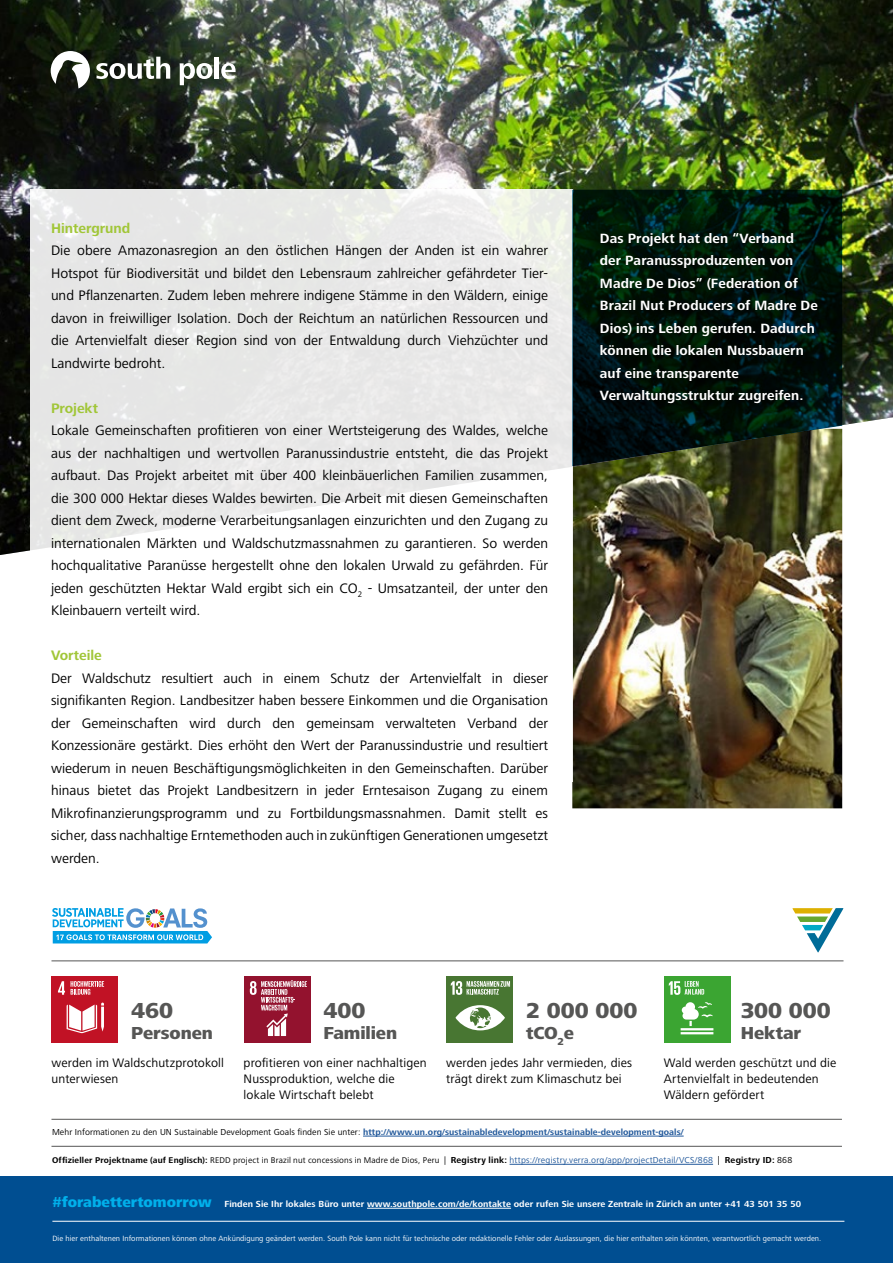
<style>
.page{position:relative;width:893px;height:1263px;background:#fff}
.page>*{position:absolute;margin:0;border:0;box-sizing:border-box;transform-origin:0 0}
.t1{font:800 22.5px "Frutiger Next LT";color:#565655}
.t2{font:800 18px "Frutiger Next LT";letter-spacing:-.005em;color:#565655}
.t3{font:14.25px/22.5px "Frutiger Next LT";color:#000;text-align:justify}
.t4{font:700 14.25px "Frutiger Next LT";color:#a1c638}
.t5{font:700 13.8px/22.5px "Frutiger Next LT";letter-spacing:.01em;color:#fff}
.t6{font:12.75px/15.8px "Frutiger Next LT";letter-spacing:.01em;color:#000}
.t7{font:700 9.15px "Frutiger Next LT";letter-spacing:.01em;color:#fff}
.t8{font:700 9px "Frutiger Next LT";letter-spacing:.01em;color:#22599b}
.t9{font:8.7px "Frutiger Next LT";letter-spacing:.02em;color:#000}
.t10{font:7.8px "Frutiger Next LT";letter-spacing:.005em;color:#fff}
.s1{font-weight:400;color:#000}
.s2{font-weight:700}
.s3{font-weight:700;font-size:9px}
.s4{font-size:9px;color:#22599b}
.s5{font-size:9px}
.s6{font-weight:800;font-size:15px;color:#00b0eb}
</style>
<div class="page">
<img style="left:572px;top:555px;width:270px;height:253px">
<img style="left:0;top:0;width:893px;height:555px">
<svg style="left:30px;top:190px;width:542px;height:365px;fill:#e8e8e7"></svg>
<svg style="left:52px;top:908px;width:160px;height:35px"></svg>
<hr style="left:51px;top:960px;width:792px;height:1px;background:#565655">
<hr style="left:363px;top:1136px;width:321px;height:1px;background:#22599b">
<hr style="left:510px;top:1164px;width:203px;height:1px;background:#22599b">
<hr style="left:51px;top:1119px;width:791px;height:1px;background:#565655">
<svg style="left:572px;top:190px;width:270px;height:276px;background:#0e2315"></svg>
<svg style="left:595px;top:228px;width:233px;height:186px;background:#00120a"></svg>
<hr style="left:51px;top:1146px;width:791px;height:1px;background:#565655">
<svg style="left:792px;top:908px;width:51px;height:44px"></svg>
<div style="left:51px;top:975px;width:67px;height:67px;background:#c11225"></div>
<svg style="left:58px;top:981px;width:7px;height:14px"></svg>
<svg style="left:67px;top:1002px;width:37px;height:31px"></svg>
<svg style="left:71px;top:981px;width:33px;height:14px"></svg>
<div style="left:244px;top:975px;width:67px;height:67px;background:#93122e"></div>
<svg style="left:250px;top:980px;width:57px;height:56px"></svg>
<div style="left:446px;top:975px;width:67px;height:67px;background:#487632"></div>
<svg style="left:455px;top:1005px;width:50px;height:25px"></svg>
<svg style="left:451px;top:981px;width:59px;height:14px"></svg>
<div style="left:664px;top:975px;width:67px;height:67px;background:#3ba532"></div>
<hr style="left:681px;top:1028px;width:32px;height:2px;background:#fff">
<hr style="left:681px;top:1032px;width:32px;height:2px;background:#fff">
<svg style="left:682px;top:1002px;width:31px;height:24px"></svg>
<svg style="left:669px;top:981px;width:35px;height:14px"></svg>
<svg style="left:96px;top:57px;width:74px;height:22px"></svg>
<svg style="left:180px;top:63px;width:32px;height:22px"></svg>
<hr style="left:215px;top:57px;width:4px;height:22px;background:#fff">
<svg style="left:221px;top:63px;width:15px;height:16px"></svg>
<svg style="left:51px;top:51px;width:39px;height:38px"></svg>
<div style="left:0;top:1177px;width:893px;height:86px;background:#004e91"></div>
<hr style="left:52px;top:1221px;width:792px;height:1px;background:#fff">
<hr style="left:367px;top:1208px;width:144px;height:1px;background:#fff">
<p class="t4" style="left:51px;top:220px;width:81px">Hintergrund</p>
<p class="t3" style="left:51px;top:239px;width:499px">Die obere Amazonasregion an den östlichen Hängen der Anden ist ein wahrer Hotspot für Biodiversität und bildet den Lebensraum zahlreicher gefährdeter Tier&shy;und Pflanzenarten. Zudem leben mehrere indigene Stämme in den Wäldern, einige davon in freiwilliger Isolation. Doch der Reichtum an natürlichen Ressourcen und die Artenvielfalt dieser Region sind von der Entwaldung durch Viehzüchter und Landwirte bedroht.</p>
<p class="t4" style="left:51px;top:400px;width:49px">Projekt</p>
<p class="t3" style="left:51px;top:419px;width:499px">Lokale Gemeinschaften profitieren von einer Wertsteigerung des Waldes, welche aus der nachhaltigen und wertvollen Paranussindustrie entsteht, die das Projekt aufbaut. Das Projekt arbeitet mit über 400 kleinbäuerlichen Familien zusammen, die 300 000 Hektar dieses Waldes bewirten. Die Arbeit mit diesen Gemeinschaften dient dem Zweck, moderne Verarbeitungsanlagen einzurichten und den Zugang zu internationalen Märkten und Waldschutzmassnahmen zu garantieren. So werden hochqualitative Paranüsse hergestellt ohne den lokalen Urwald zu gefährden. Für jeden geschützten Hektar Wald ergibt sich ein CO<sub>2</sub> - Umsatzanteil, der unter den Kleinbauern verteilt wird.</p>
<p class="t4" style="left:51px;top:647px;width:52px">Vorteile</p>
<p class="t3" style="left:51px;top:667px;width:499px">Der Waldschutz resultiert auch in einem Schutz der Artenvielfalt in dieser signifikanten Region. Landbesitzer haben bessere Einkommen und die Organisation der Gemeinschaften wird durch den gemeinsam verwalteten Verband der Konzessionäre gestärkt. Dies erhöht den Wert der Paranussindustrie und resultiert wiederum in neuen Beschäftigungsmöglichkeiten in den Gemeinschaften. Darüber hinaus bietet das Projekt Landbesitzern in jeder Erntesaison Zugang zu einem Mikrofinanzierungsprogramm und zu Fortbildungsmassnahmen. Damit stellt es sicher, dass nachhaltige Erntemethoden auch in zukünftigen Generationen umgesetzt werden.</p>
<p class="t5" style="left:600px;top:227px;width:219px">Das Projekt hat den “Verband der Paranussproduzenten von<br>Madre De Dios” (Federation of<br>Brazil Nut Producers of Madre De<br>Dios) ins Leben gerufen. Dadurch können die lokalen Nussbauern auf eine transparente<br>Verwaltungsstruktur zugreifen.</p>
<h1 class="t1" style="left:131px;top:997px;width:43px">460</h1>
<p class="t2" style="left:131px;top:1023px;width:83px">Personen</p>
<p class="t2" style="left:526px;top:1023px;width:50px">tCO<sub>2</sub>e</p>
<h1 class="t1" style="left:323px;top:997px;width:43px">400</h1>
<h1 class="t1" style="left:526px;top:997px;width:113px">2 000 000</h1>
<h1 class="t1" style="left:741px;top:997px;width:92px">300 000</h1>
<p class="t2" style="left:323px;top:1023px;width:75px">Familien</p>
<p class="t2" style="left:741px;top:1023px;width:62px">Hektar</p>
<p class="t6" style="left:52px;top:1055px;width:174px">werden im Waldschutzprotokoll unterwiesen</p>
<p class="t6" style="left:244px;top:1055px;width:185px">profitieren von einer nachhaltigen<br>Nussproduktion, welche die lokale Wirtschaft belebt</p>
<p class="t6" style="left:446px;top:1055px;width:187px">werden jedes Jahr vermieden, dies trägt direkt zum Klimaschutz bei</p>
<p class="t6" style="left:664px;top:1055px;width:174px">Wald werden geschützt und die<br>Artenvielfalt in bedeutenden<br>Wäldern gefördert</p>
<p class="t8" style="left:52px;top:1127px;width:633px"><span class="s1">Mehr Informationen zu den UN Sustainable Development Goals finden Sie unter:</span> http://www.un.org/sustainabledevelopment/sustainable-development-goals/</p>
<p class="t9" style="left:52px;top:1156px;width:742px"><span class="s2">Offizieller Projektname (auf Englisch):</span> REDD project in Brazil nut concessions in Madre de Dios, Peru | <span class="s3">Registry link:</span> <span class="s4">https://registry.verra.org/app/projectDetail/VCS/868</span> <span class="s5">|</span> <span class="s3">Registry ID:</span> <span class="s5">868</span></p>
<p class="t7" style="left:52px;top:1199px;width:750px"><span class="s6">#forabettertomorrow</span> Finden Sie Ihr lokales Büro unter www.southpole.com/de/kontakte oder rufen Sie unsere Zentrale in Zürich an unter +41 43 501 35 50</p>
<p class="t10" style="left:52px;top:1234px;width:770px">Die hier enthaltenen Informationen können ohne Ankündigung geändert werden. South Pole kann nicht für technische oder redaktionelle Fehler oder Auslassungen, die hier enthalten sein könnten, verantwortlich gemacht werden.</p>
</div>
